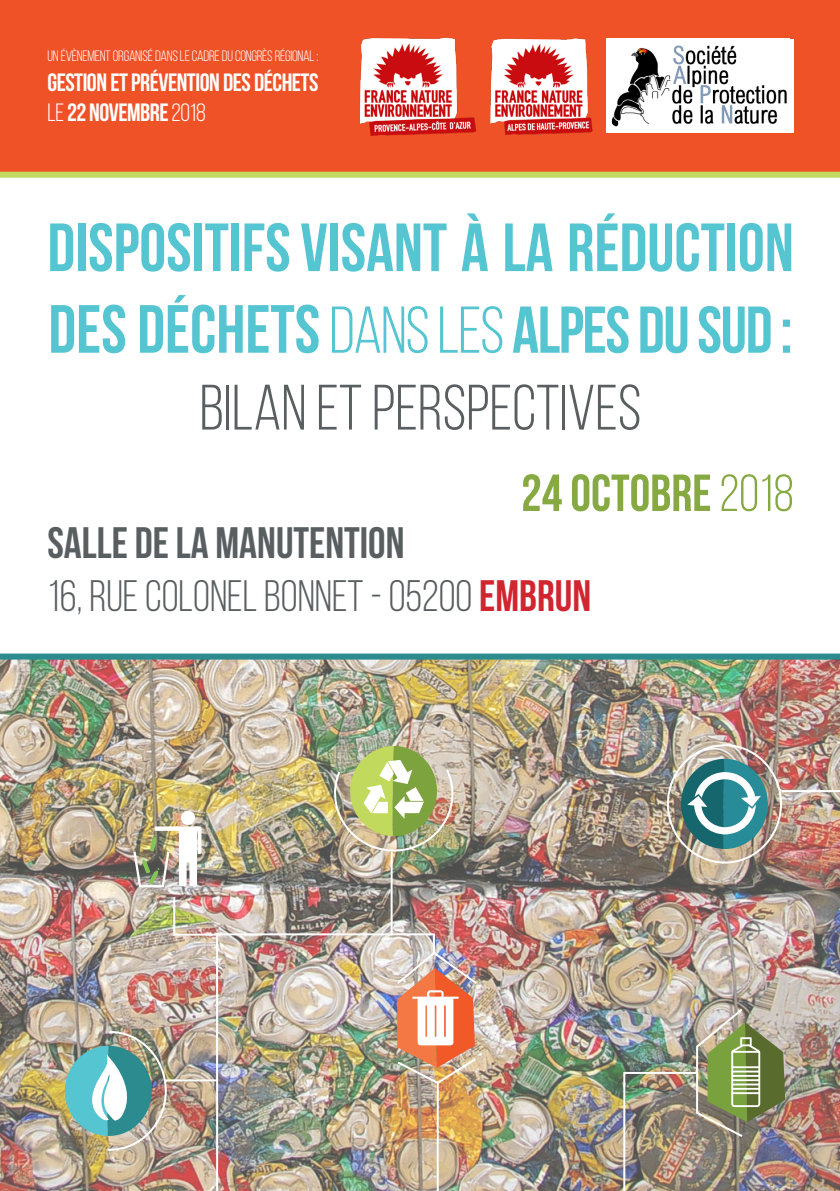
<style>
.page{position:relative;width:840px;height:1191px;background:#fff}
.page>*{position:absolute;margin:0;border:0;box-sizing:border-box;transform-origin:0 0}
.t1{font:700 68px/81.6px "Bebas Neue";color:#55c5d1}
.t2{font:64px "Bebas Neue";color:#595e61}
.t3{font:700 52px "Bebas Neue";color:#86a942}
.t4{font:44px "Bebas Neue";color:#595e61}
.t5{font:44px "Bebas Neue";color:#595e61}
.t6{font:700 25px/30px "Bebas Neue";letter-spacing:-.02em;color:#fff}
.t7{font:15px "Bebas Neue";letter-spacing:-.02em;color:#fff}
.s1{font-weight:400}
.s2{font-weight:400;font-size:66px}
.s3{font-size:66px}
.s4{font-weight:700;color:#d12630}
</style>
<div class="page">
<img style="left:0;top:659px;width:839px;height:532px">
<div style="left:0;top:0;width:839px;height:172px;background:#f05227"></div>
<div style="left:0;top:172px;width:839px;height:6px;background:#c1d95e"></div>
<div style="left:605px;top:39px;width:188px;height:93px;background:#fff"></div>
<img style="left:605px;top:39px;width:182px;height:89px">
<img style="left:359px;top:37px;width:117px;height:99px">
<img style="left:490px;top:38px;width:102px;height:97px">
<div style="left:0;top:653px;width:839px;height:6px;background:#2c8b8e"></div>
<img style="left:665px;top:743px;width:117px;height:121px">
<img style="left:622px;top:1006px;width:162px;height:185px">
<img style="left:65px;top:746px;width:414px;height:405px">
<hr style="left:216px;top:1079px;width:2px;height:112px;background:#fff">
<hr style="left:781px;top:790px;width:58px;height:2px;background:#fff">
<hr style="left:436px;top:1081px;width:2px;height:110px;background:#fff">
<p class="t7" style="left:47px;top:48px;width:272px">UN ÉVÈNEMENT ORGANISÉ DANS LE CADRE DU CONGRÈS RÉGIONAL :</p>
<p class="t6" style="left:47px;top:67px;width:272px">GESTION ET PRÉVENTION DES DÉCHETS<br><span class="s1">LE</span> 22 NOVEMBRE <span class="s1">2018</span></p>
<p class="t1" style="left:47px;top:206px;width:747px">DISPOSITIFS VISANT À LA RÉDUCTION<br>DES DÉCHETS <span class="s2">DANS LES</span> <span class="s3">ALPES DU SUD</span> :</p>
<p class="t2" style="left:199px;top:373px;width:443px">BILAN ET PERSPECTIVES</p>
<p class="t3" style="left:520px;top:464px;width:274px">24 OCTOBRE <span class="s1">2018</span></p>
<p class="t5" style="left:47px;top:519px;width:358px">SALLE DE LA MANUTENTION</p>
<p class="t4" style="left:47px;top:572px;width:545px">16, RUE COLONEL BONNET - 05200 <span class="s4">EMBRUN</span></p>
</div>
